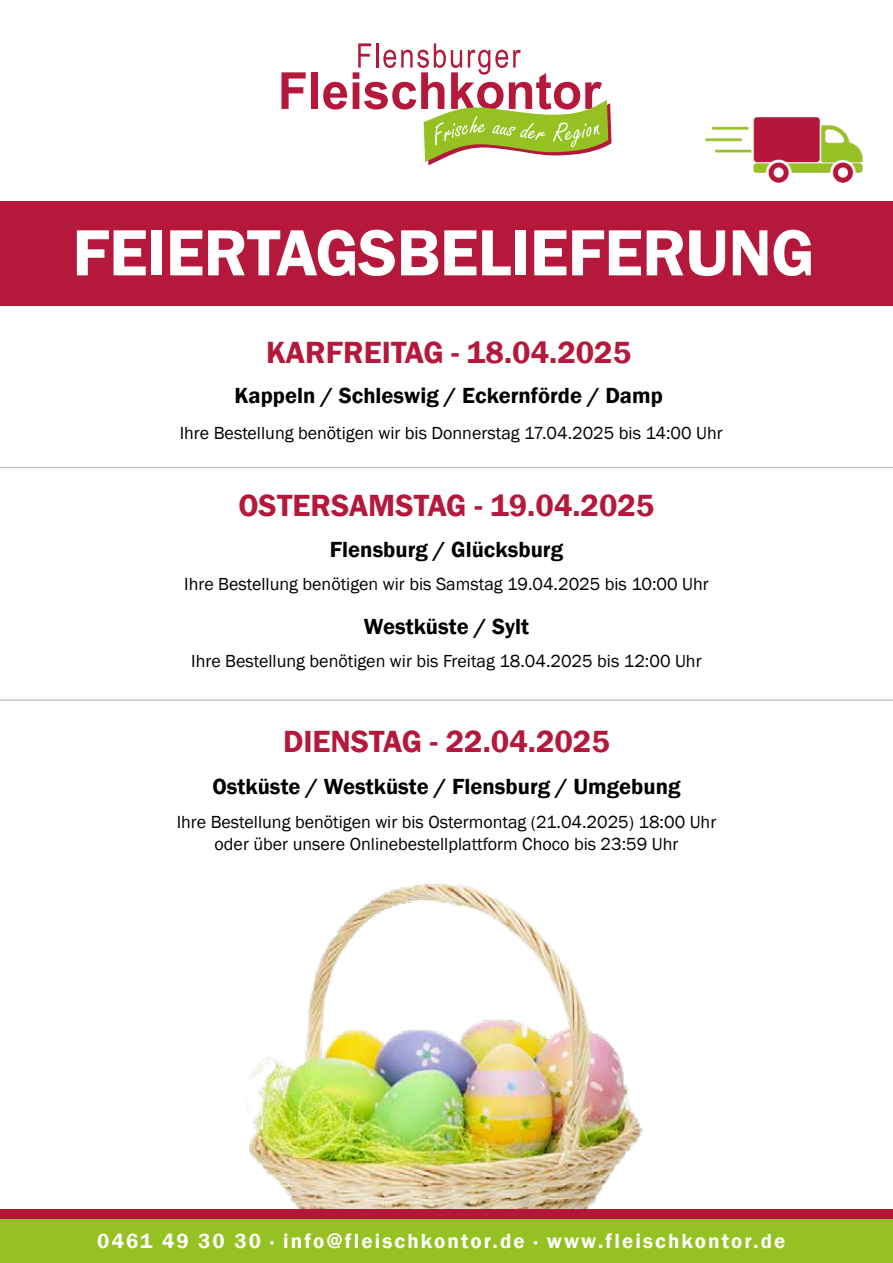
<style>
.page{position:relative;width:893px;height:1263px;background:#fff}
.page>*{position:absolute;margin:0;border:0;box-sizing:border-box;transform-origin:0 0}
.t1{font:600 67.5px "Franklin Gothic";letter-spacing:-.01em;color:#fff}
.t2{font:600 31.5px "Franklin Gothic";color:#b4183b}
.t3{font:600 22.5px "Franklin Gothic";color:#000}
.t4{font:600 21px "Franklin Gothic";letter-spacing:.1em;color:#fff}
.t5{font:18px/21.6px "Franklin Gothic";color:#000;text-align:center}
</style>
<div class="page">
<img style="left:245px;top:884px;width:399px;height:325px">
<svg style="left:281px;top:72px;width:25px;height:37px"></svg>
<div style="left:311px;top:72px;width:7px;height:37px;background:#b4183b"></div>
<svg style="left:323px;top:82px;width:24px;height:28px"></svg>
<svg style="left:353px;top:43px;width:258px;height:122px"></svg>
<div style="left:0;top:1209px;width:893px;height:21px;background:#b3173b"></div>
<div style="left:0;top:1219px;width:893px;height:44px;background:#95c123"></div>
<div style="left:0;top:201px;width:893px;height:105px;background:#b4183b"></div>
<hr style="left:0;top:467px;width:893px;height:1px;background:#000">
<hr style="left:0;top:699px;width:893px;height:2px;background:#000">
<img style="left:705px;top:117px;width:158px;height:66px">
<h1 class="t1" style="left:72px;top:211px;width:744px">FEIERTAGSBELIEFERUNG</h1>
<h2 class="t2" style="left:266px;top:334px;width:367px">KARFREITAG - 18.04.2025</h2>
<p class="t3" style="left:235px;top:381px;width:430px">Kappeln / Schleswig / Eckernförde / Damp</p>
<p class="t5" style="left:180px;top:422px;width:545px">Ihre Bestellung benötigen wir bis Donnerstag 17.04.2025 bis 14:00 Uhr</p>
<h2 class="t2" style="left:238px;top:486px;width:417px">OSTERSAMSTAG - 19.04.2025</h2>
<p class="t3" style="left:330px;top:535px;width:235px">Flensburg / Glücksburg</p>
<p class="t5" style="left:184px;top:574px;width:526px">Ihre Bestellung benötigen wir bis Samstag 19.04.2025 bis 10:00 Uhr</p>
<p class="t3" style="left:364px;top:612px;width:167px">Westküste / Sylt</p>
<p class="t5" style="left:191px;top:651px;width:512px">Ihre Bestellung benötigen wir bis Freitag 18.04.2025 bis 12:00 Uhr</p>
<h2 class="t2" style="left:283px;top:722px;width:328px">DIENSTAG - 22.04.2025</h2>
<p class="t3" style="left:212px;top:772px;width:470px">Ostküste / Westküste / Flensburg / Umgebung</p>
<p class="t5" style="left:177px;top:812px;width:541px">Ihre Bestellung benötigen wir bis Ostermontag (21.04.2025) 18:00 Uhr oder über unsere Onlinebestellplattform Choco bis 23:59 Uhr</p>
<p class="t4" style="left:97px;top:1228px;width:690px">0461 49 30 30 · info@fleischkontor.de · www.fleischkontor.de</p>
</div>
